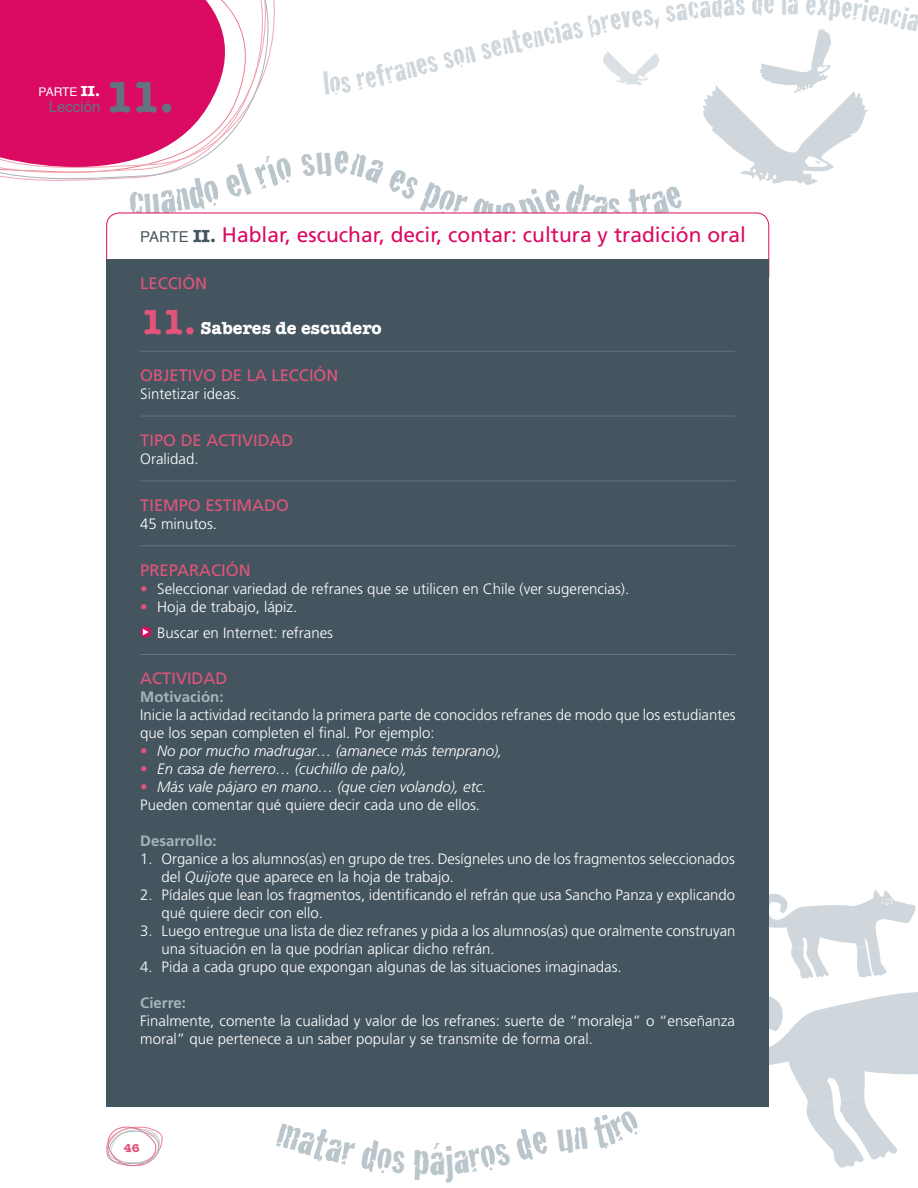
<style>
.page{position:relative;width:918px;height:1188px;background:#fff}
.page>*{position:absolute;margin:0;border:0;box-sizing:border-box;transform-origin:0 0}
.t1{font:700 45px "American Typewriter";color:#64747e}
.t2{font:45px "Cracked";color:#bbc5cc}
.t3{font:33px "Cracked";color:#cfd7dc}
.t4{font:21px "Frutiger";color:#db0a62}
.t5{font:700 18px "American Typewriter";color:#fff}
.t6{font:16.5px "Frutiger";color:#e2547a}
.t7{font:300 15px/18px "Frutiger";color:#fff}
.t8{font:italic 300 15px "Frutiger";color:#fff}
.t9{font:700 15px "Frutiger";color:#a8b4bc}
.t10{font:15px "Helvetica";color:#64747e}
.t11{font:15px "Helvetica";color:#45555f}
.t12{font:12px "Helvetica";letter-spacing:-.01em;color:#fff}
.t13{font:700 12px "American Typewriter";color:#e2547a}
.s1{font-family:"American Typewriter";font-weight:700;font-size:15px}
.s2{font-family:"American Typewriter";font-weight:700;font-size:18px;color:#45555f}
.s3{font-size:36px;color:#e2547a}
.s4{color:#e2547a}
.s5{font-style:normal;color:#e2547a}
.s6{font-style:italic}
</style>
<div class="page">
<svg style="left:769px;top:890px;width:149px;height:278px"></svg>
<div style="left:106px;top:259px;width:663px;height:848px;background:#45555f"></div>
<svg style="left:0;top:0;width:275px;height:181px;fill:#db0a62"></svg>
<svg style="left:106px;top:1126px;width:56px;height:41px"></svg>
<hr style="left:140px;top:416px;width:595px;height:1px;background:#64747e">
<hr style="left:140px;top:481px;width:595px;height:1px;background:#64747e">
<hr style="left:140px;top:545px;width:595px;height:1px;background:#64747e">
<hr style="left:140px;top:351px;width:595px;height:1px;background:#64747e">
<hr style="left:140px;top:654px;width:595px;height:1px;background:#64747e">
<svg style="left:140px;top:627px;width:11px;height:11px"></svg>
<svg style="left:130px;top:155px;width:164px;height:59px"></svg>
<svg style="left:300px;top:28px;width:568px;height:202px"></svg>
<p class="t12" style="left:39px;top:82px;width:63px">Parte <span class="s1">II.</span></p>
<p class="t10" style="left:49px;top:94px;width:53px">Lección</p>
<h1 class="t1" style="left:105px;top:70px;width:71px">11.</h1>
<h2 class="t3" style="left:496px;top:19px;width:55px;rotate:-13deg">ntenc</h2>
<h2 class="t3" style="left:379px;top:48px;width:122px;rotate:-14deg">ranes son se</h2>
<h2 class="t3" style="left:763px;top:-22px;width:13px">e</h2>
<h1 class="t2" style="left:607px;top:170px;width:16px">s</h1>
<p class="t11" style="left:140px;top:224px;width:20px">PARTE</p>
<h3 class="t4" style="left:193px;top:222px;width:554px"><span class="s2">II.</span> HABLAR, ESCUCHAR, DECIR, CONTAR: CULTURA Y TRADICIÓN ORAL</h3>
<p class="t6" style="left:140px;top:274px;width:68px">LECCIÓN</p>
<p class="t5" style="left:140px;top:317px;width:243px"><span class="s3">11.</span> Saberes de escudero</p>
<p class="t6" style="left:140px;top:366px;width:150px">OBJETIVO DE LA LECCIÓN</p>
<p class="t7" style="left:140px;top:385px;width:101px">Sintetizar ideas.</p>
<p class="t6" style="left:140px;top:430px;width:124px">TI PO DE ACTIVIDAD</p>
<p class="t7" style="left:140px;top:450px;width:60px">Oralidad.</p>
<p class="t6" style="left:140px;top:495px;width:11px">TIEM</p>
<p class="t6" style="left:179px;top:495px;width:66px">PO ESTIMADO</p>
<p class="t7" style="left:140px;top:515px;width:78px">45 minutos.</p>
<p class="t6" style="left:140px;top:560px;width:49px">PRE PARACIÓN</p>
<p class="t7" style="left:140px;top:579px;width:491px"><span class="s4">•</span> Seleccionar variedad de refranes que se utilicen en Chile (ver sugerencias).</p>
<p class="t7" style="left:157px;top:593px;width:177px;line-height:26px;text-indent:-17px"><span class="s4">•</span> Hoja de trabajo, lápiz.<br>Buscar en Internet: refranes</p>
<p class="t6" style="left:140px;top:669px;width:58px">ACTIVIDAD</p>
<p class="t9" style="left:140px;top:688px;width:85px">Motivación:</p>
<p class="t7" style="left:140px;top:706px;width:597px">Inicie la actividad recitando la primera parte de conocidos refranes de modo que los estudiantes que los sepan completen el final. Por ejemplo:</p>
<p class="t8" style="left:140px;top:743px;width:364px"><span class="s5">•</span> No por mucho madrugar… (amanece más temprano),</p>
<p class="t8" style="left:140px;top:761px;width:269px"><span class="s5">•</span> En casa de herrero… (cuchillo de palo),</p>
<p class="t7" style="left:140px;top:778px;width:348px"><span class="s4">•</span> <span class="s6">Más vale pájaro en mano… (que cien volando), etc.<br></span>Pueden comentar qué quiere decir cada uno de ellos.</p>
<p class="t9" style="left:140px;top:832px;width:78px">Desarrollo:</p>
<p class="t7" style="left:162px;top:850px;width:575px;text-indent:-21px">1. Organice a los alumnos(as) en grupo de tres. Desígneles uno de los fragmentos seleccionados del <span class="s6">Quijote</span> que aparece en la hoja de trabajo.</p>
<p class="t7" style="left:162px;top:886px;width:575px;text-indent:-21px">2. Pídales que lean los fragmentos, identificando el refrán que usa Sancho Panza y explicando qué quiere decir con ello.</p>
<p class="t7" style="left:162px;top:922px;width:575px;text-indent:-21px">3. Luego entregue una lista de diez refranes y pida a los alumnos(as) que oralmente construyan una situación en la que podrían aplicar dicho refrán.</p>
<p class="t7" style="left:140px;top:958px;width:483px">4. Pida a cada grupo que expongan algunas de las situaciones imaginadas.</p>
<p class="t9" style="left:140px;top:994px;width:47px">Cierre:</p>
<p class="t7" style="left:140px;top:1012px;width:596px">Finalmente, comente la cualidad y valor de los refranes: suerte de “moraleja” o “enseñanza moral” que pertenece a un saber popular y se transmite de forma oral.</p>
<p class="t13" style="left:124px;top:1140px;width:17px">46</p>
</div>
